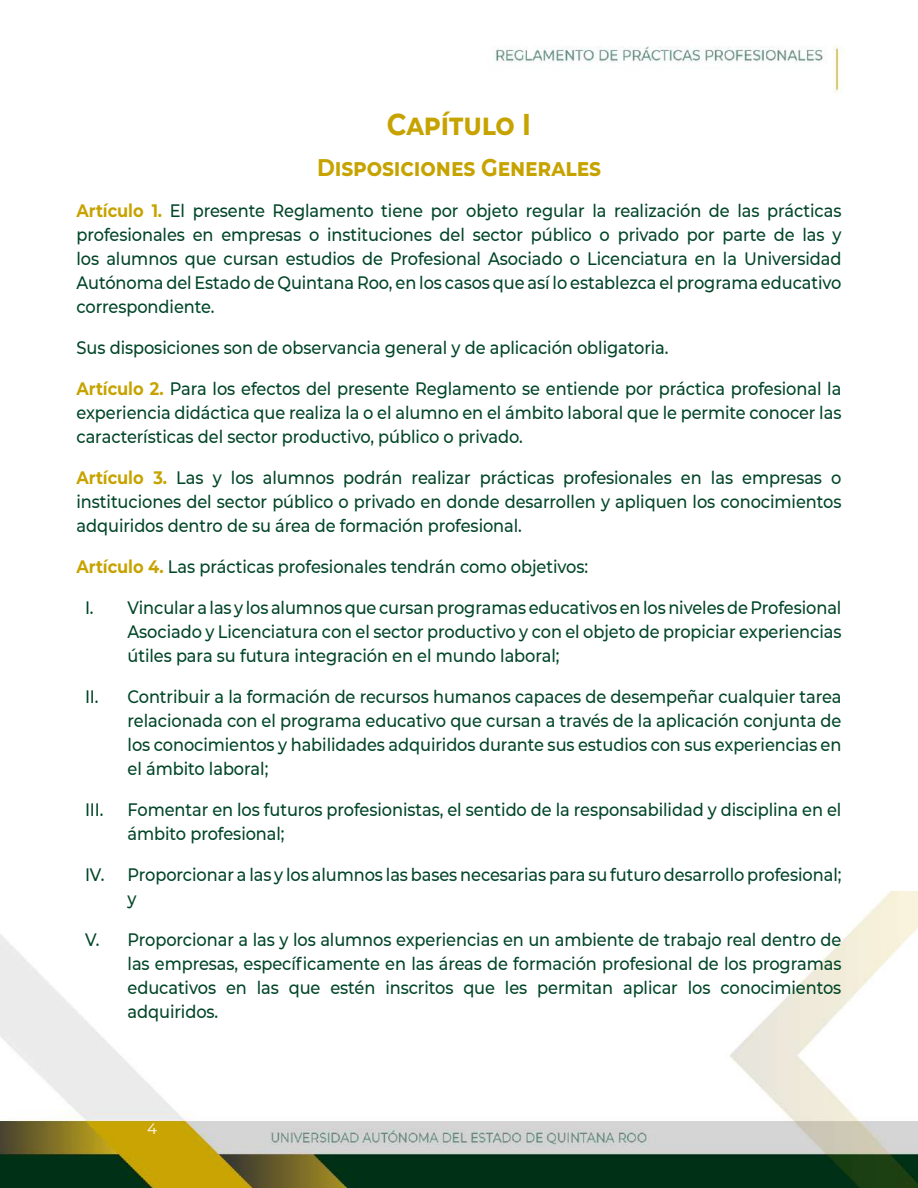
<style>
.page{position:relative;width:918px;height:1188px;background:#fff}
.page>*{position:absolute;margin:0;border:0;box-sizing:border-box;transform-origin:0 0}
.t1{font:700 30px "Montserrat";letter-spacing:.005em;color:#c7a300;scale:.9 1}
.t2{font:700 24px "Montserrat";letter-spacing:-.005em;color:#c7a300;scale:.9 1}
.t3{font:500 18px/24px "Montserrat";letter-spacing:-.005em;color:#004528;text-align:justify;scale:.9 1}
.t4{font:15px "Montserrat";color:#fff}
.s1{font-weight:700;color:#c7a300}
</style>
<div class="page">
<img style="left:0;top:892px;width:918px;height:296px">
<img style="left:494px;top:46px;width:350px;height:47px">
<h1 class="t1" style="left:387px;top:103px;width:162px">Capítulo I</h1>
<h2 class="t2" style="left:317px;top:150px;width:317px">Disposiciones Generales</h2>
<p class="t3" style="left:77px;top:198px;width:851px"><span class="s1">Artículo 1.</span> El presente Reglamento tiene por objeto regular la realización de las prácticas profesionales en empresas o instituciones del sector público o privado por parte de las y los alumnos que cursan estudios de Profesional Asociado o Licenciatura en la Universidad Autónoma del Estado de Quintana Roo, en los casos que así lo establezca el programa educativo correspondiente.</p>
<p class="t3" style="left:77px;top:335px;width:659px">Sus disposiciones son de observancia general y de aplicación obligatoria.</p>
<p class="t3" style="left:77px;top:376px;width:851px"><span class="s1">Artículo 2.</span> Para los efectos del presente Reglamento se entiende por práctica profesional la experiencia didáctica que realiza la o el alumno en el ámbito laboral que le permite conocer las características del sector productivo, público o privado.</p>
<p class="t3" style="left:77px;top:465px;width:852px"><span class="s1">Artículo 3.</span> Las y los alumnos podrán realizar prácticas profesionales en las empresas o instituciones del sector público o privado en donde desarrollen y apliquen los conocimientos adquiridos dentro de su área de formación profesional.</p>
<p class="t3" style="left:77px;top:554px;width:570px"><span class="s1">Artículo 4.</span> Las prácticas profesionales tendrán como objetivos:</p>
<p class="t3" style="left:128px;top:595px;width:795px;text-indent:-43px">I. Vincular a las y los alumnos que cursan programas educativos en los niveles de Profesional Asociado y Licenciatura con el sector productivo y con el objeto de propiciar experiencias útiles para su futura integración en el mundo laboral;</p>
<p class="t3" style="left:128px;top:684px;width:795px;text-indent:-43px">II. Contribuir a la formación de recursos humanos capaces de desempeñar cualquier tarea relacionada con el programa educativo que cursan a través de la aplicación conjunta de los conocimientos y habilidades adquiridos durante sus estudios con sus experiencias en el ámbito laboral;</p>
<p class="t3" style="left:85px;top:797px;width:22px">III.</p>
<p class="t3" style="left:128px;top:797px;width:795px">Fomentar en los futuros profesionistas, el sentido de la responsabilidad y disciplina en el ámbito profesional;</p>
<p class="t3" style="left:128px;top:862px;width:795px;text-indent:-43px">IV. Proporcionar a las y los alumnos las bases necesarias para su futuro desarrollo profesional; y</p>
<p class="t3" style="left:128px;top:927px;width:795px;text-indent:-43px">V. Proporcionar a las y los alumnos experiencias en un ambiente de trabajo real dentro de las empresas, específicamente en las áreas de formación profesional de los programas educativos en las que estén inscritos que les permitan aplicar los conocimientos adquiridos.</p>
<p class="t4" style="left:147px;top:1119px;width:11px">4</p>
</div>
